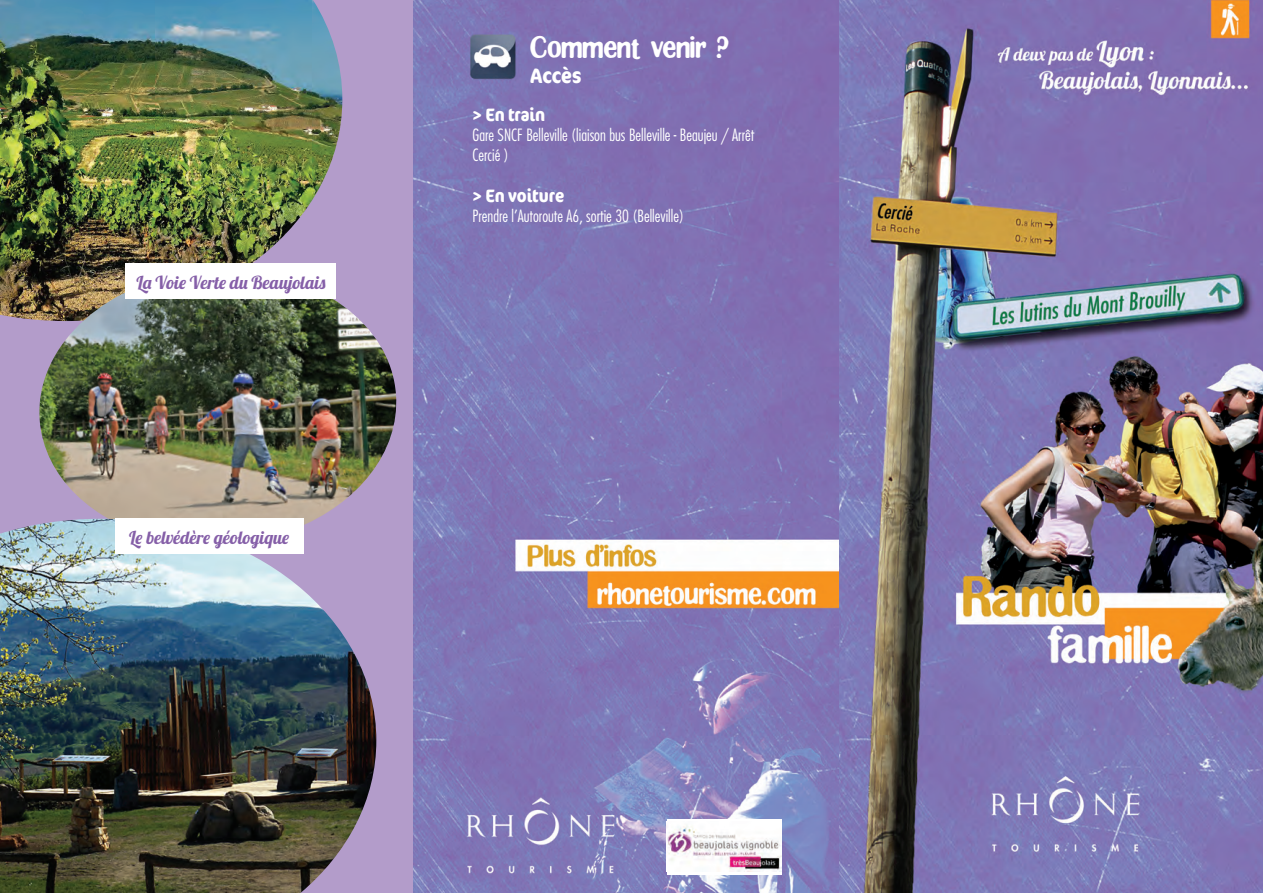
<style>
.page{position:relative;width:1263px;height:893px;background:#fff}
.page>*{position:absolute;margin:0;border:0;box-sizing:border-box;transform-origin:0 0}
.t1{font:21px "Clingy";letter-spacing:.03em;color:#fff}
.t2{font:700 condensed 21px "Cocon";color:#fff}
.t3{font:18px "Lobster 1.4";color:#855fa8}
.t4{font:700 condensed 18px "Cocon";color:#fff}
.t5{font:300 condensed 16.5px/19.8px "Futura";color:#fff}
</style>
<div class="page">
<div style="left:0;top:0;width:414px;height:893px;background:#b39cca"></div>
<img style="left:414px;top:0;width:849px;height:893px">
<img style="left:0;top:0;width:342px;height:320px">
<img style="left:35px;top:270px;width:362px;height:249px">
<img style="left:0;top:519px;width:376px;height:374px">
<div style="left:125px;top:264px;width:211px;height:35px;background:#fff"></div>
<div style="left:115px;top:519px;width:189px;height:35px;background:#fff"></div>
<div style="left:667px;top:819px;width:115px;height:55px;background:#fff"></div>
<img style="left:667px;top:825px;width:115px;height:47px">
<p class="t3" style="left:136px;top:271px;width:190px">La Voie Verte du Beaujolais</p>
<p class="t3" style="left:129px;top:526px;width:162px">Le belvédère géologique</p>
<p class="t1" style="left:530px;top:38px;width:200px">COMMENT VENIR ?</p>
<p class="t2" style="left:530px;top:64px;width:52px">Accès</p>
<p class="t4" style="left:472px;top:104px;width:74px">&gt; En train</p>
<p class="t5" style="left:472px;top:125px;width:283px">Gare SNCF Belleville (liaison bus Belleville - Beaujeu / Arrêt<br>Cercié )</p>
<p class="t4" style="left:472px;top:185px;width:93px">&gt; En voiture</p>
<p class="t5" style="left:472px;top:206px;width:213px">Prendre l’Autoroute A6, sortie 30 (Belleville)</p>
</div>
